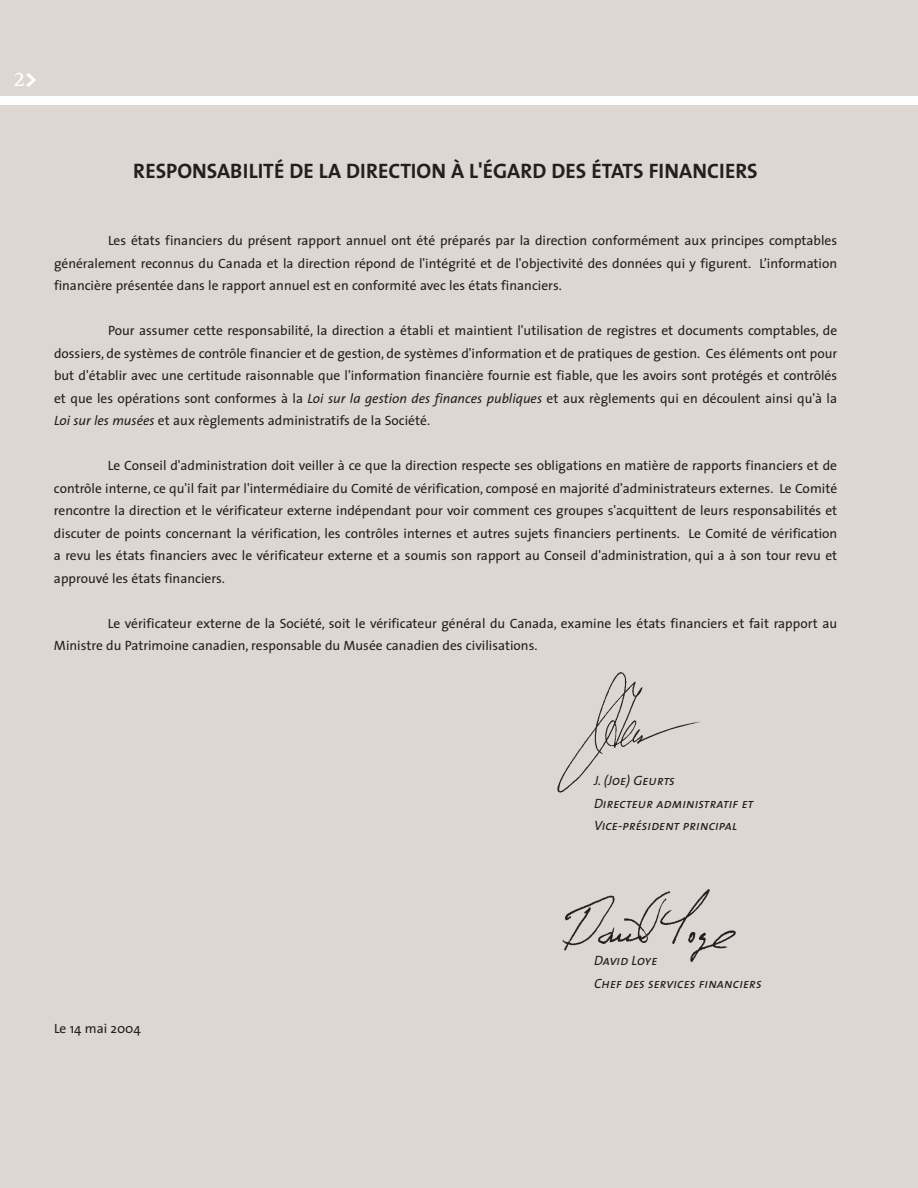
<style>
.page{position:relative;width:918px;height:1188px;background:#dcd7d2}
.page>*{position:absolute;margin:0;border:0;box-sizing:border-box;transform-origin:0 0}
.t1{font:700 21px "The Sans";color:#231f20}
.t2{font:700 21px "Rotis Semi Serif";color:#fff}
.t3{font:13.5px/22.5px "The Sans";color:#231f20;text-align:justify}
.t4{font:italic 13.5px/22.5px "The Sans Caps";color:#231f20}
.s1{font-family:"The Sans";font-size:24px}
.s2{font-style:italic}
</style>
<div class="page">
<div style="left:0;top:96px;width:918px;height:9px;background:#fff"></div>
<img style="left:557px;top:672px;width:143px;height:121px">
<img style="left:562px;top:889px;width:174px;height:73px">
<h1 class="t2" style="left:14px;top:71px;width:25px">2<span class="s1">&gt;</span></h1>
<h1 class="t1" style="left:133px;top:162px;width:626px">RESPONSABILITÉ DE LA DIRECTION À L'ÉGARD DES ÉTATS FINANCIERS</h1>
<p class="t3" style="left:54px;top:231px;width:785px;text-indent:54px">Les états financiers du présent rapport annuel ont été préparés par la direction conformément aux principes comptables généralement reconnus du Canada et la direction répond de l'intégrité et de l'objectivité des données qui y figurent. L’information financière présentée dans le rapport annuel est en conformité avec les états financiers.</p>
<p class="t3" style="left:54px;top:321px;width:785px;text-indent:54px">Pour assumer cette responsabilité, la direction a établi et maintient l'utilisation de registres et documents comptables, de dossiers, de systèmes de contrôle financier et de gestion, de systèmes d'information et de pratiques de gestion. Ces éléments ont pour but d'établir avec une certitude raisonnable que l'information financière fournie est fiable, que les avoirs sont protégés et contrôlés et que les opérations sont conformes à la <span class="s2">Loi sur la gestion des finances publiques</span> et aux règlements qui en découlent ainsi qu'à la <span class="s2">Loi sur les musées</span> et aux règlements administratifs de la Société.</p>
<p class="t3" style="left:54px;top:456px;width:785px;text-indent:54px">Le Conseil d'administration doit veiller à ce que la direction respecte ses obligations en matière de rapports financiers et de contrôle interne, ce qu'il fait par l'intermédiaire du Comité de vérification, composé en majorité d'administrateurs externes. Le Comité rencontre la direction et le vérificateur externe indépendant pour voir comment ces groupes s'acquittent de leurs responsabilités et discuter de points concernant la vérification, les contrôles internes et autres sujets financiers pertinents. Le Comité de vérification a revu les états financiers avec le vérificateur externe et a soumis son rapport au Conseil d'administration, qui a à son tour revu et approuvé les états financiers.</p>
<p class="t3" style="left:54px;top:613px;width:785px;text-indent:54px">Le vérificateur externe de la Société, soit le vérificateur général du Canada, examine les états financiers et fait rapport au<br>Ministre du Patrimoine canadien, responsable du Musée canadien des civilisations.</p>
<p class="t4" style="left:594px;top:771px;width:161px">J. (Joe) Geurts<br>Directeur administratif et<br>Vice-président principal</p>
<p class="t3" style="left:54px;top:1018px;width:88px">Le 14 mai 2004</p>
<p class="t4" style="left:594px;top:951px;width:169px">David Loye<br>Chef des services financiers</p>
</div>
